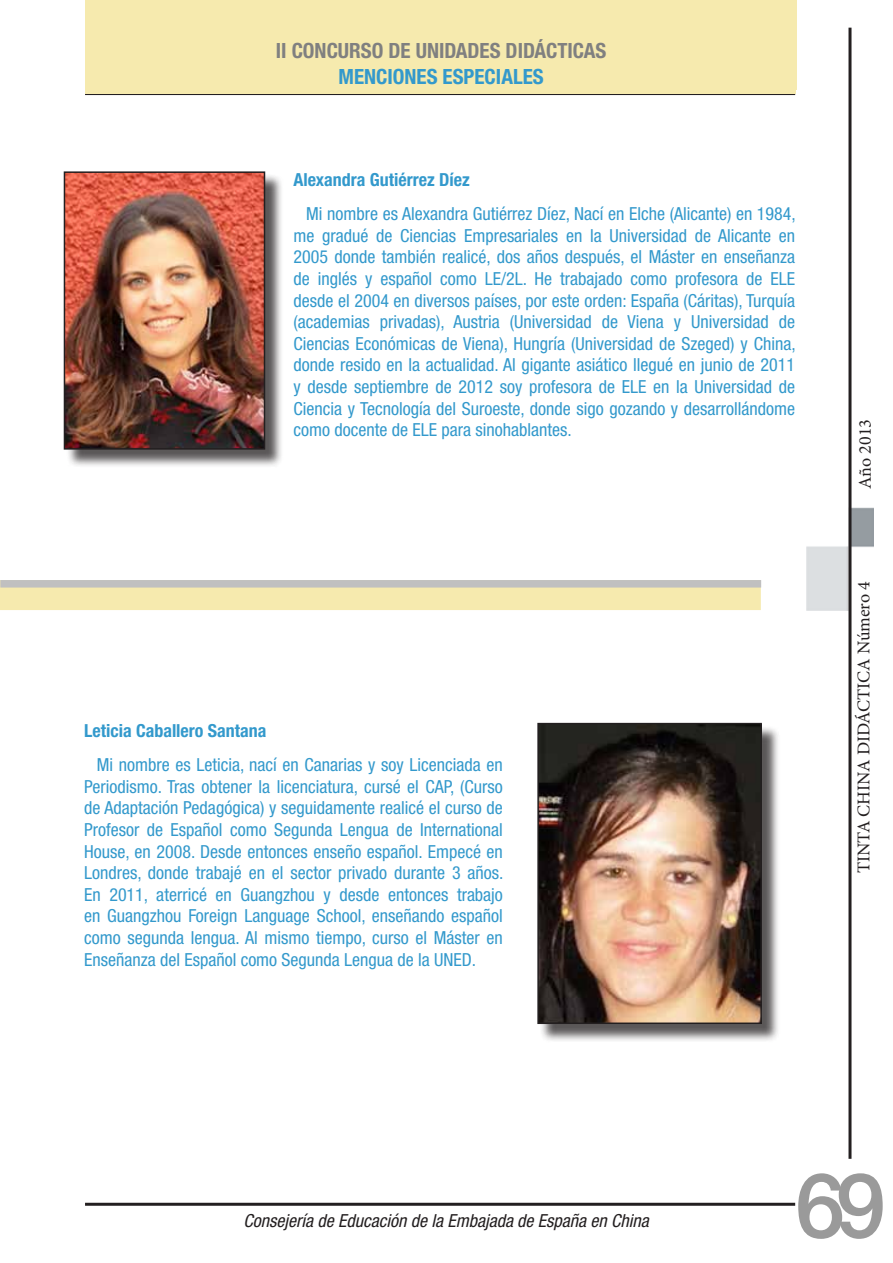
<style>
.page{position:relative;width:893px;height:1263px;background:#fff}
.page>*{position:absolute;margin:0;border:0;box-sizing:border-box;transform-origin:0 0}
.t1{font:500 90px "Helvetica Neue LT Std";color:#9a9a9a}
.t2{font:700 condensed 21px "Helvetica Neue LT Std";color:#808080}
.t3{font:700 condensed 21px "Helvetica Neue LT Std";color:#39c}
.t4{font:condensed 18px/21.6px "Helvetica Neue LT Std";color:#39c;text-align:justify}
.t5{font:italic condensed 18px "Helvetica Neue LT Std";color:#231f20}
.t6{font:700 condensed 18px "Helvetica Neue LT Std";color:#39c}
.t7{font:18px "Minion Pro";color:#231f20}
</style>
<div class="page">
<hr style="left:85px;top:94px;width:710px;height:1px;background:#231f20">
<img style="left:807px;top:507px;width:67px;height:103px">
<hr style="left:85px;top:1203px;width:710px;height:3px;background:#231f20">
<hr style="left:848px;top:28px;width:3px;height:1131px;background:#231f20">
<div style="left:85px;top:0;width:710px;height:94px;background:#f6eaae"></div>
<div style="left:86px;top:0;width:710px;height:90px;background:#f6eaae"></div>
<div style="left:66px;top:174px;width:218px;height:294px;background:#231f20;opacity:.75"></div>
<img style="left:67px;top:174px;width:195px;height:273px">
<div style="left:64px;top:171px;width:201px;height:279px;border:2px solid #231f20"></div>
<div style="left:540px;top:725px;width:240px;height:318px;background:#231f20;opacity:.75"></div>
<img style="left:540px;top:726px;width:219px;height:295px">
<div style="left:537px;top:723px;width:225px;height:301px;border:2px solid #231f20"></div>
<div style="left:0;top:580px;width:761px;height:30px;background:#f6eaae"></div>
<div style="left:0;top:580px;width:761px;height:7px;background:#c0c0c0"></div>
<p class="t2" style="left:276px;top:38px;width:332px">II CONCURSO DE UNIDADES DIDÁCTICAS</p>
<p class="t3" style="left:338px;top:63px;width:78px">menciones</p>
<p class="t3" style="left:443px;top:63px;width:82px">especiales</p>
<p class="t6" style="left:293px;top:168px;width:178px">Alexandra Gutiérrez Díez</p>
<p class="t4" style="left:293px;top:203px;width:504px;text-indent:13px">Mi nombre es Alexandra Gutiérrez Díez, Nací en Elche (Alicante) en 1984, me gradué de Ciencias Empresariales en la Universidad de Alicante en 2005 donde también realicé, dos años después, el Máster en enseñanza de inglés y español como LE/2L. He trabajado como profesora de ELE desde el 2004 en diversos países, por este orden: España (Cáritas), Turquía (academias privadas), Austria (Universidad de Viena y Universidad de Ciencias Económicas de Viena), Hungría (Universidad de Szeged) y China, donde resido en la actualidad. Al gigante asiático llegué en junio de 2011 y desde septiembre de 2012 soy profesora de ELE en la Universidad de Ciencia y Tecnología del Suroeste, donde sigo gozando y desarrollándome como docente de ELE para sinohablantes.</p>
<p class="t6" style="left:84px;top:719px;width:184px">Leticia Caballero Santana</p>
<p class="t4" style="left:84px;top:754px;width:421px;text-indent:13px">Mi nombre es Leticia, nací en Canarias y soy Licenciada en Periodismo. Tras obtener la licenciatura, cursé el CAP, (Curso de Adaptación Pedagógica) y seguidamente realicé el curso de Profesor de Español como Segunda Lengua de International House, en 2008. Desde entonces enseño español. Empecé en Londres, donde trabajé en el sector privado durante 3 años.<br>En 2011, aterricé en Guangzhou y desde entonces trabajo en Guangzhou Foreign Language School, enseñando español como segunda lengua. Al mismo tiempo, curso el Máster en Enseñanza del Español como Segunda Lengua de la UNED.</p>
<p class="t7" style="left:853px;top:489px;width:71px;rotate:-90deg">Año 2013</p>
<p class="t7" style="left:852px;top:873px;width:294px;rotate:-90deg">TINTA CHINA DIDÁCTICA Número 4</p>
<p class="t5" style="left:243px;top:1210px;width:407px">Consejería de Educación de la Embajada de España en China</p>
<h1 class="t1" style="left:795px;top:1152px;width:92px">69</h1>
</div>
